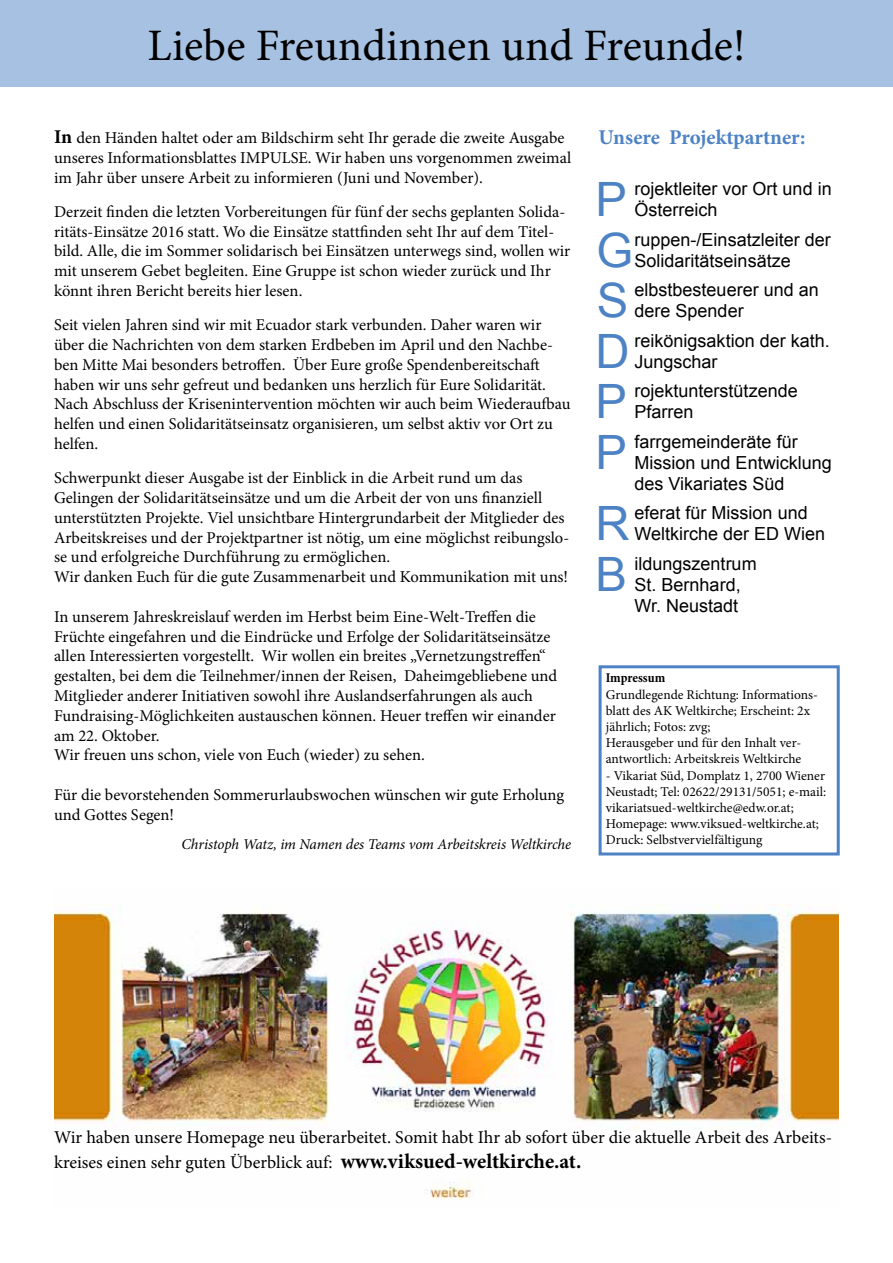
<style>
.page{position:relative;width:893px;height:1263px;background:#fff}
.page>*{position:absolute;margin:0;border:0;box-sizing:border-box;transform-origin:0 0}
.t1{font:47.4px "Arial";color:#4d82c4}
.t2{font:45px "Minion Pro";color:#000}
.t3{font:700 21px "Minion Pro";letter-spacing:-.005em;color:#4d82c4}
.t4{font:18px/21px "Arial";color:#000}
.t5{font:18px/25.2px "Minion Pro";color:#000}
.t6{font:16.5px/19.8px "Minion Pro";color:#000}
.t7{font:italic 15px "Minion Pro";letter-spacing:-.01em;color:#000}
.t8{font:13.5px/16.2px "Minion Pro";color:#000}
.t9{font:700 condensed 13.5px "Minion Pro";letter-spacing:-.01em;color:#000}
.s1{font-weight:700;font-size:19.5px}
.s2{color:#fff}
.s3{font-weight:700;font-size:21px}
</style>
<div class="page">
<img style="left:54px;top:904px;width:785px;height:295px">
<div style="left:0;top:0;width:893px;height:86px;background:#a6c1e1"></div>
<div style="left:599px;top:665px;width:241px;height:190px;border:3px solid #4d82c4"></div>
<h2 class="t2" style="left:148px;top:15px;width:599px">Liebe Freundinnen und Freunde!</h2>
<p class="t6" style="left:54px;top:128px;width:519px"><span class="s1">In</span> den Händen haltet oder am Bildschirm seht Ihr gerade die zweite Ausgabe unseres Informationsblattes IMPULSE. Wir haben uns vorgenommen zweimal im Jahr über unsere Arbeit zu informieren (Juni und November).</p>
<p class="t6" style="left:54px;top:202px;width:518px">Derzeit finden die letzten Vorbereitungen für fünf der sechs geplanten Solida&shy;ritäts-Einsätze 2016 statt. Wo die Einsätze stattfinden seht Ihr auf dem Titel&shy;bild. Alle, die im Sommer solidarisch bei Einsätzen unterwegs sind, wollen wir mit unserem Gebet begleiten. Eine Gruppe ist schon wieder zurück und Ihr könnt ihren Bericht bereits hier lesen.</p>
<p class="t6" style="left:54px;top:315px;width:518px">Seit vielen Jahren sind wir mit Ecuador stark verbunden. Daher waren wir über die Nachrichten von dem starken Erdbeben im April und den Nachbe&shy;ben Mitte Mai besonders betroffen. Über Eure große Spendenbereitschaft haben wir uns sehr gefreut und bedanken uns herzlich für Eure Solidarität.<br>Nach Abschluss der Krisenintervention möchten wir auch beim Wiederaufbau helfen und einen Solidaritätseinsatz organisieren, um selbst aktiv vor Ort zu helfen.</p>
<p class="t6" style="left:54px;top:468px;width:517px">Schwerpunkt dieser Ausgabe ist der Einblick in die Arbeit rund um das Gelingen der Solidaritätseinsätze und um die Arbeit der von uns finanziell unterstützten Projekte. Viel unsichtbare Hintergrundarbeit der Mitglieder des Arbeitskreises und der Projektpartner ist nötig, um eine möglichst reibungslo&shy;se und erfolgreiche Durchführung zu ermöglichen.<br>Wir danken Euch für die gute Zusammenarbeit und Kommunikation mit uns!</p>
<p class="t6" style="left:54px;top:607px;width:505px">In unserem Jahreskreislauf werden im Herbst beim Eine-Welt-Treffen die Früchte eingefahren und die Eindrücke und Erfolge der Solidaritätseinsätze allen Interessierten vorgestellt. Wir wollen ein breites „Vernetzungstreffen“ gestalten, bei dem die Teilnehmer/innen der Reisen, Daheimgebliebene und Mitglieder anderer Initiativen sowohl ihre Auslandserfahrungen als auch Fundraising-Möglichkeiten austauschen können. Heuer treffen wir einander am 22. Oktober.<br>Wir freuen uns schon, viele von Euch (wieder) zu sehen.</p>
<p class="t6" style="left:54px;top:785px;width:512px">Für die bevorstehenden Sommerurlaubswochen wünschen wir gute Erholung und Gottes Segen!</p>
<p class="t7" style="left:181px;top:834px;width:391px">Christoph Watz, im Namen des Teams vom Arbeitskreis Weltkirche</p>
<p class="t3" style="left:599px;top:123px;width:208px">Unsere Projektpartner:</p>
<h1 class="t1" style="left:595px;top:168px;width:33px">P</h1>
<p class="t4" style="left:635px;top:179px;width:199px">rojektleiter vor Ort und in<br>Österreich</p>
<h1 class="t1" style="left:597px;top:219px;width:38px">G</h1>
<p class="t4" style="left:635px;top:229px;width:198px">ruppen-/Einsatzleiter der<br>Solidaritätseinsätze</p>
<h1 class="t1" style="left:597px;top:269px;width:33px">S</h1>
<p class="t4" style="left:635px;top:280px;width:186px">elbstbesteuerer und an dere Spender<span class="s2">.</span></p>
<h1 class="t1" style="left:595px;top:320px;width:36px">D</h1>
<p class="t4" style="left:635px;top:330px;width:197px">reikönigsaktion der kath.<br>Jungschar</p>
<h1 class="t1" style="left:595px;top:371px;width:33px">P</h1>
<p class="t4" style="left:635px;top:381px;width:165px">rojektunterstützende<br>Pfarren <span class="s2">...</span></p>
<h1 class="t1" style="left:595px;top:421px;width:33px">P</h1>
<p class="t4" style="left:635px;top:431px;width:199px">farrgemeinderäte für<br>Mission und Entwicklung des Vikariates Süd</p>
<h1 class="t1" style="left:595px;top:493px;width:36px">R</h1>
<p class="t4" style="left:635px;top:503px;width:192px">eferat für Mission und<br>Weltkirche der ED Wien</p>
<h1 class="t1" style="left:596px;top:543px;width:33px">B</h1>
<p class="t4" style="left:635px;top:553px;width:124px">ildungszentrum<br>St. Bernhard,<br>Wr. Neustadt</p>
<p class="t9" style="left:606px;top:669px;width:61px">Impressum</p>
<p class="t8" style="left:606px;top:686px;width:213px">Grundlegende Richtung: Informations&shy;blatt des AK Weltkirche; Erscheint: 2x jährlich; Fotos: zvg;<br>Herausgeber und für den Inhalt ver&shy;antwortlich: Arbeitskreis Weltkirche</p>
<p class="t8" style="left:606px;top:767px;width:222px">- Vikariat Süd, Domplatz 1, 2700 Wiener Neustadt; Tel: 02622/29131/5051; e-mail: vikariatsued-weltkirche@edw.or.at; Homepage: www.viksued-weltkirche.at; Druck: Selbstvervielfältigung</p>
<p class="t5" style="left:54px;top:1124px;width:780px">Wir haben unsere Homepage neu überarbeitet. Somit habt Ihr ab sofort über die aktuelle Arbeit des Arbeits&shy;kreises einen sehr guten Überblick auf: <span class="s3">www.viksued-weltkirche.at.</span></p>
</div>
